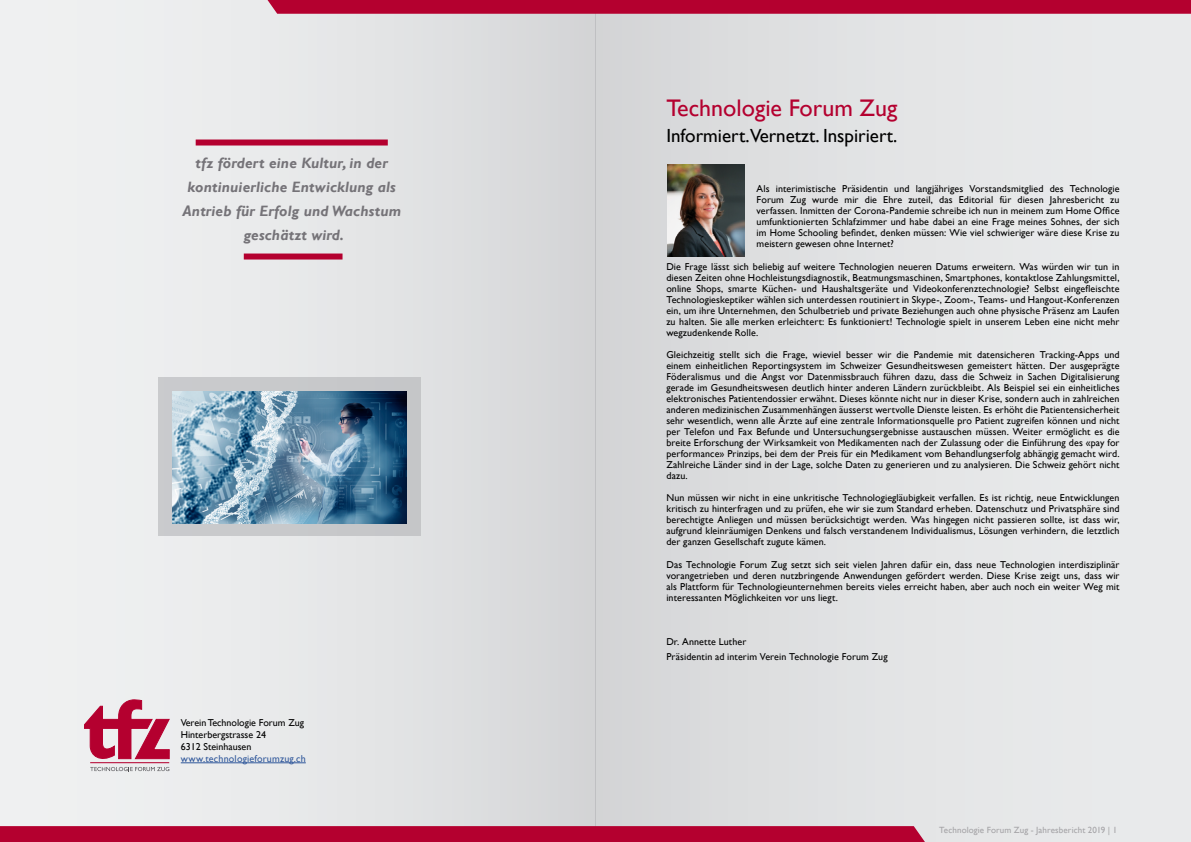
<style>
.page{position:relative;width:1191px;height:842px;background:#fff}
.page>*{position:absolute;margin:0;border:0;box-sizing:border-box;transform-origin:0 0}
.t1{font:24px "Gill Sans";color:#b4002f}
.t2{font:19px "Gill Sans";color:#000}
.t3{font:italic 700 15px/24px "Gill Sans";letter-spacing:.01em;color:#757378;text-align:center}
.t4{font:10px/11px "Gill Sans";letter-spacing:.01em;color:#000;text-align:justify}
.t5{font:10px "Gill Sans";letter-spacing:.02em;color:#30589b}
.t6{font:9px "Gill Sans";letter-spacing:.01em;color:#a4a3a6}
</style>
<div class="page">
<div style="left:595px;top:0;width:596px;height:842px;background:linear-gradient(to right,#d6d7d8,#eceeef)"></div>
<div style="left:0;top:0;width:595px;height:842px;background:linear-gradient(to right,#f4f5f5,#d7d8da)"></div>
<svg style="left:258px;top:0;width:933px;height:14px"></svg>
<svg style="left:0;top:826px;width:933px;height:16px"></svg>
<div style="left:196px;top:140px;width:192px;height:6px;background:#b4002f"></div>
<div style="left:244px;top:254px;width:98px;height:6px;background:#b4002f"></div>
<img style="left:667px;top:164px;width:77px;height:93px">
<hr style="left:181px;top:762px;width:125px;height:1px;background:#30589b">
<div style="left:158px;top:377px;width:262px;height:159px;background:#c8c9cb"></div>
<svg style="left:84px;top:700px;width:85px;height:71px"></svg>
<hr style="left:90px;top:762px;width:79px;height:1px;background:#b4002f">
<img style="left:173px;top:392px;width:233px;height:132px">
<h3 class="t3" style="left:182px;top:151px;width:220px">tfz fördert eine Kultur, in der kontinuierliche Entwicklung als<br>Antrieb für Erfolg und Wachstum geschätzt wird.</h3>
<p class="t4" style="left:181px;top:717px;width:125px;line-height:12px;text-align:left">Verein Technologie Forum Zug<br>Hinterbergstrasse 24<br>6312 Steinhausen</p>
<p class="t5" style="left:181px;top:753px;width:126px">www.technologieforumzug.ch</p>
<h1 class="t1" style="left:666px;top:94px;width:232px">Technologie Forum Zug</h1>
<h2 class="t2" style="left:666px;top:124px;width:232px">Informiert.Vernetzt. Inspiriert.</h2>
<p class="t4" style="left:756px;top:183px;width:364px">Als interimistische Präsidentin und langjähriges Vorstandsmitglied des Technologie Forum Zug wurde mir die Ehre zuteil, das Editorial für diesen Jahresbericht zu verfassen. Inmitten der Corona-Pandemie schreibe ich nun in meinem zum Home Office umfunktionierten Schlafzimmer und habe dabei an eine Frage meines Sohnes, der sich im Home Schooling befindet, denken müssen: Wie viel schwieriger wäre diese Krise zu meistern gewesen ohne Internet?</p>
<p class="t4" style="left:666px;top:261px;width:454px">Die Frage lässt sich beliebig auf weitere Technologien neueren Datums erweitern. Was würden wir tun in diesen Zeiten ohne Hochleistungsdiagnostik, Beatmungsmaschinen, Smartphones, kontaktlose Zahlungsmittel, online Shops, smarte Küchen- und Haushaltsgeräte und Videokonferenztechnologie? Selbst eingefleischte Technologieskeptiker wählen sich unterdessen routiniert in Skype-, Zoom-, Teams- und Hangout-Konferenzen ein, um ihre Unternehmen, den Schulbetrieb und private Beziehungen auch ohne physische Präsenz am Laufen zu halten. Sie alle merken erleichtert: Es funktioniert! Technologie spielt in unserem Leben eine nicht mehr wegzudenkende Rolle.</p>
<p class="t4" style="left:666px;top:349px;width:455px">Gleichzeitig stellt sich die Frage, wieviel besser wir die Pandemie mit datensicheren Tracking-Apps und einem einheitlichen Reportingsystem im Schweizer Gesundheitswesen gemeistert hätten. Der ausgeprägte Föderalismus und die Angst vor Datenmissbrauch führen dazu, dass die Schweiz in Sachen Digitalisierung gerade im Gesundheitswesen deutlich hinter anderen Ländern zurückbleibt. Als Beispiel sei ein einheitliches elektronisches Patientendossier erwähnt. Dieses könnte nicht nur in dieser Krise, sondern auch in zahlreichen anderen medizinischen Zusammenhängen äusserst wertvolle Dienste leisten. Es erhöht die Patientensicherheit sehr wesentlich, wenn alle Ärzte auf eine zentrale Informationsquelle pro Patient zugreifen können und nicht per Telefon und Fax Befunde und Untersuchungsergebnisse austauschen müssen. Weiter ermöglicht es die breite Erforschung der Wirksamkeit von Medikamenten nach der Zulassung oder die Einführung des «pay for performance» Prinzips, bei dem der Preis für ein Medikament vom Behandlungserfolg abhängig gemacht wird.<br>Zahlreiche Länder sind in der Lage, solche Daten zu generieren und zu analysieren. Die Schweiz gehört nicht dazu.</p>
<p class="t4" style="left:666px;top:492px;width:455px">Nun müssen wir nicht in eine unkritische Technologiegläubigkeit verfallen. Es ist richtig, neue Entwicklungen kritisch zu hinterfragen und zu prüfen, ehe wir sie zum Standard erheben. Datenschutz und Privatsphäre sind berechtigte Anliegen und müssen berücksichtigt werden. Was hingegen nicht passieren sollte, ist dass wir, aufgrund kleinräumigen Denkens und falsch verstandenem Individualismus, Lösungen verhindern, die letztlich der ganzen Gesellschaft zugute kämen.</p>
<p class="t4" style="left:666px;top:559px;width:455px">Das Technologie Forum Zug setzt sich seit vielen Jahren dafür ein, dass neue Technologien interdisziplinär vorangetrieben und deren nutzbringende Anwendungen gefördert werden. Diese Krise zeigt uns, dass wir als Plattform für Technologieunternehmen bereits vieles erreicht haben, aber auch noch ein weiter Weg mit interessanten Möglichkeiten vor uns liegt.</p>
<p class="t4" style="left:666px;top:635px;width:223px;line-height:14.3px">Dr. Annette Luther<br>Präsidentin ad interim Verein Technologie Forum Zug</p>
<p class="t6" style="left:939px;top:824px;width:180px">Technologie Forum Zug - Jahresbericht 2019 | 1</p>
</div>
